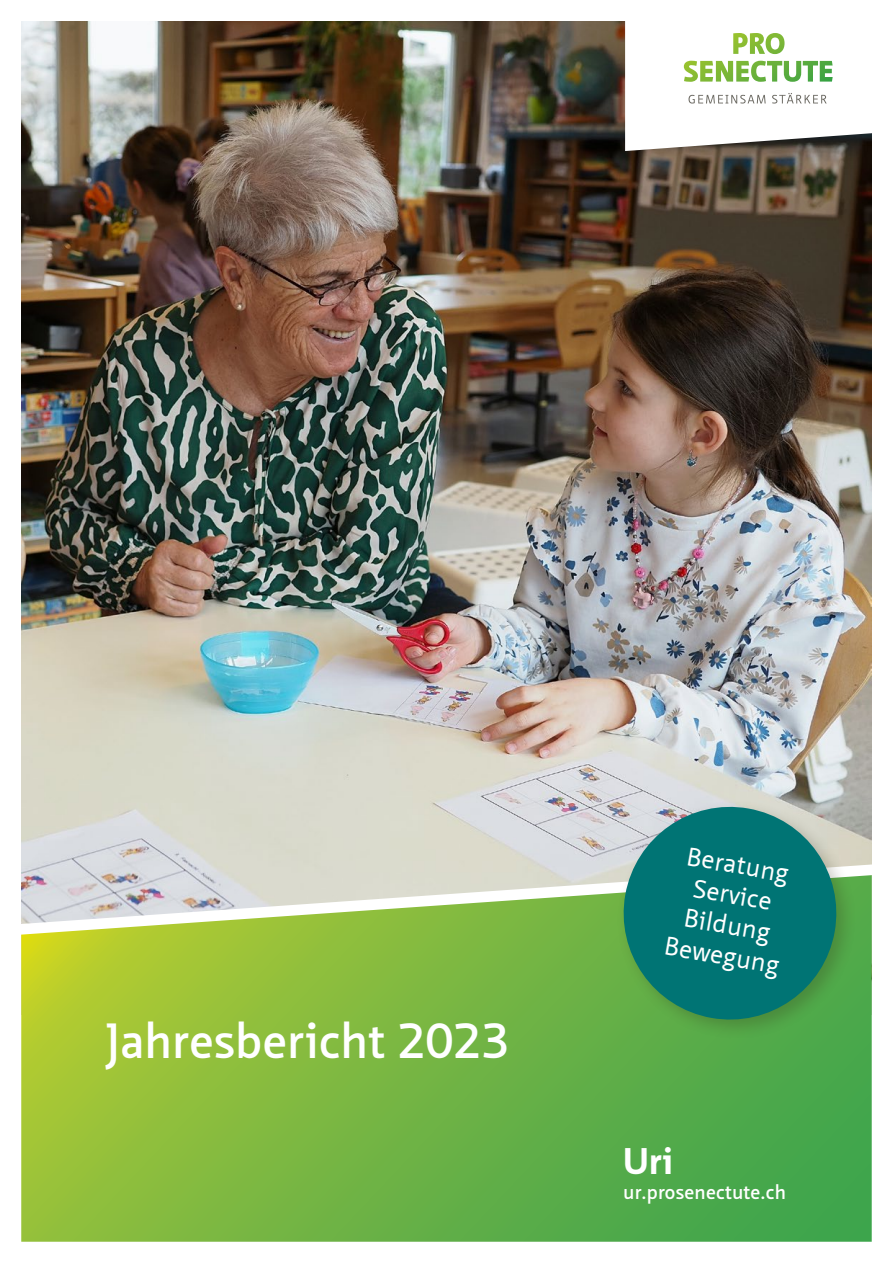
<style>
.page{position:relative;width:893px;height:1263px;background:#fff}
.page>*{position:absolute;margin:0;border:0;box-sizing:border-box;transform-origin:0 0}
.t1{font:600 48px "Neue Sans Pro";color:#fff}
.t2{font:700 36px "Neue Sans Pro";color:#fff}
.t3{font:25.5px/30.6px "Neue Sans Pro";color:#fff;text-align:center}
.t4{font:600 19.5px "Neue Sans Pro";letter-spacing:.01em;color:#fff}
</style>
<div class="page">
<img style="left:21px;top:21px;width:851px;height:842px">
<svg style="left:21px;top:936px;width:851px;height:306px;background:#76b642"></svg>
<svg style="left:21px;top:863px;width:851px;height:73px;background:#c2d3aa"></svg>
<div style="left:616px;top:799px;width:241px;height:241px;background:#2f2912;opacity:.25"></div>
<svg style="left:615px;top:798px;width:230px;height:230px;background:#2f8a79"></svg>
<svg style="left:625px;top:21px;width:247px;height:130px"></svg>
<h1 class="t1" style="left:106px;top:1010px;width:405px">Jahresbericht 2023</h1>
<p class="t3" style="left:683px;top:839px;width:118px;rotate:10deg">Beratung<br>Service<br>Bildung<br>Bewegung</p>
<h2 class="t2" style="left:623px;top:1137px;width:51px">Uri</h2>
<p class="t4" style="left:623px;top:1179px;width:164px">ur.prosenectute.ch</p>
</div>
